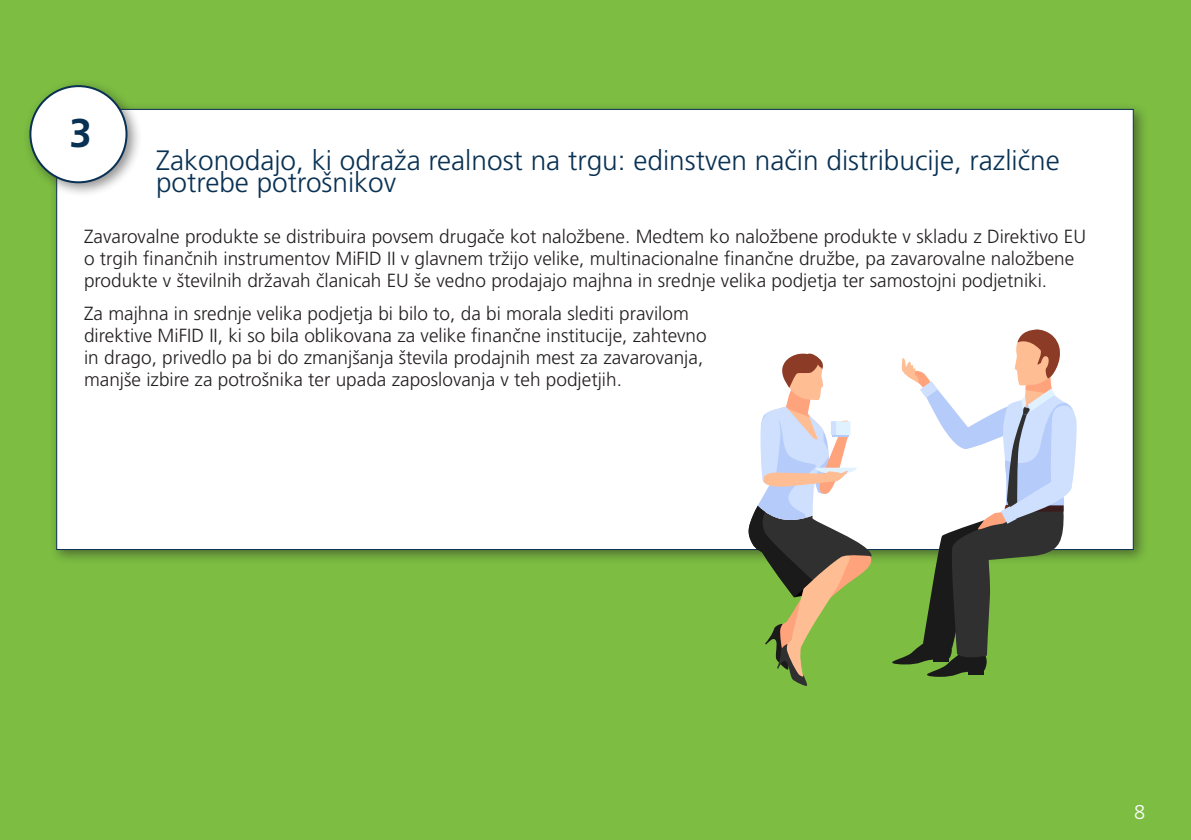
<style>
.page{position:relative;width:1191px;height:840px;background:#fff}
.page>*{position:absolute;margin:0;border:0;box-sizing:border-box;transform-origin:0 0}
.t1{font:700 40px "Frutiger CE";color:#093153}
.t2{font:300 28px/22px "Frutiger CE";color:#093153}
.t3{font:300 20px "Frutiger CE";color:#fff}
.t4{font:300 19px/22px "Frutiger CE";color:#231f20}
</style>
<div class="page">
<div style="left:0;top:0;width:1191px;height:839px;background:#7cbd42"></div>
<div style="left:49px;top:102px;width:1100px;height:462px;background:#231f20;opacity:.5"></div>
<div style="left:56px;top:108px;width:1078px;height:442px;background:#fff"></div>
<div style="left:23px;top:79px;width:119px;height:119px;background:#231f20;opacity:.5"></div>
<div style="left:30px;top:86px;width:96px;height:96px;background:#fff;border-radius:50%"></div>
<div style="left:29px;top:85px;width:98px;height:98px;border:2px solid #093153;border-radius:50%"></div>
<svg style="left:746px;top:349px;width:130px;height:337px"></svg>
<svg style="left:892px;top:326px;width:185px;height:350px"></svg>
<h1 class="t1" style="left:69px;top:109px;width:24px">3</h1>
<h2 class="t2" style="left:156px;top:149px;width:905px">Zakonodajo, ki odraža realnost na trgu: edinstven način distribucije, različne potrebe potrošnikov</h2>
<p class="t4" style="left:84px;top:224px;width:1003px">Zavarovalne produkte se distribuira povsem drugače kot naložbene. Medtem ko naložbene produkte v skladu z Direktivo EU o trgih finančnih instrumentov MiFID II v glavnem tržijo velike, multinacionalne finančne družbe, pa zavarovalne naložbene produkte v številnih državah članicah EU še vedno prodajajo majhna in srednje velika podjetja ter samostojni podjetniki.</p>
<p class="t4" style="left:84px;top:302px;width:624px">Za majhna in srednje velika podjetja bi bilo to, da bi morala slediti pravilom direktive MiFID II, ki so bila oblikovana za velike finančne institucije, zahtevno in drago, privedlo pa bi do zmanjšanja števila prodajnih mest za zavarovanja, manjše izbire za potrošnika ter upada zaposlovanja v teh podjetjih.</p>
<p class="t3" style="left:1134px;top:799px;width:13px">8</p>
</div>
